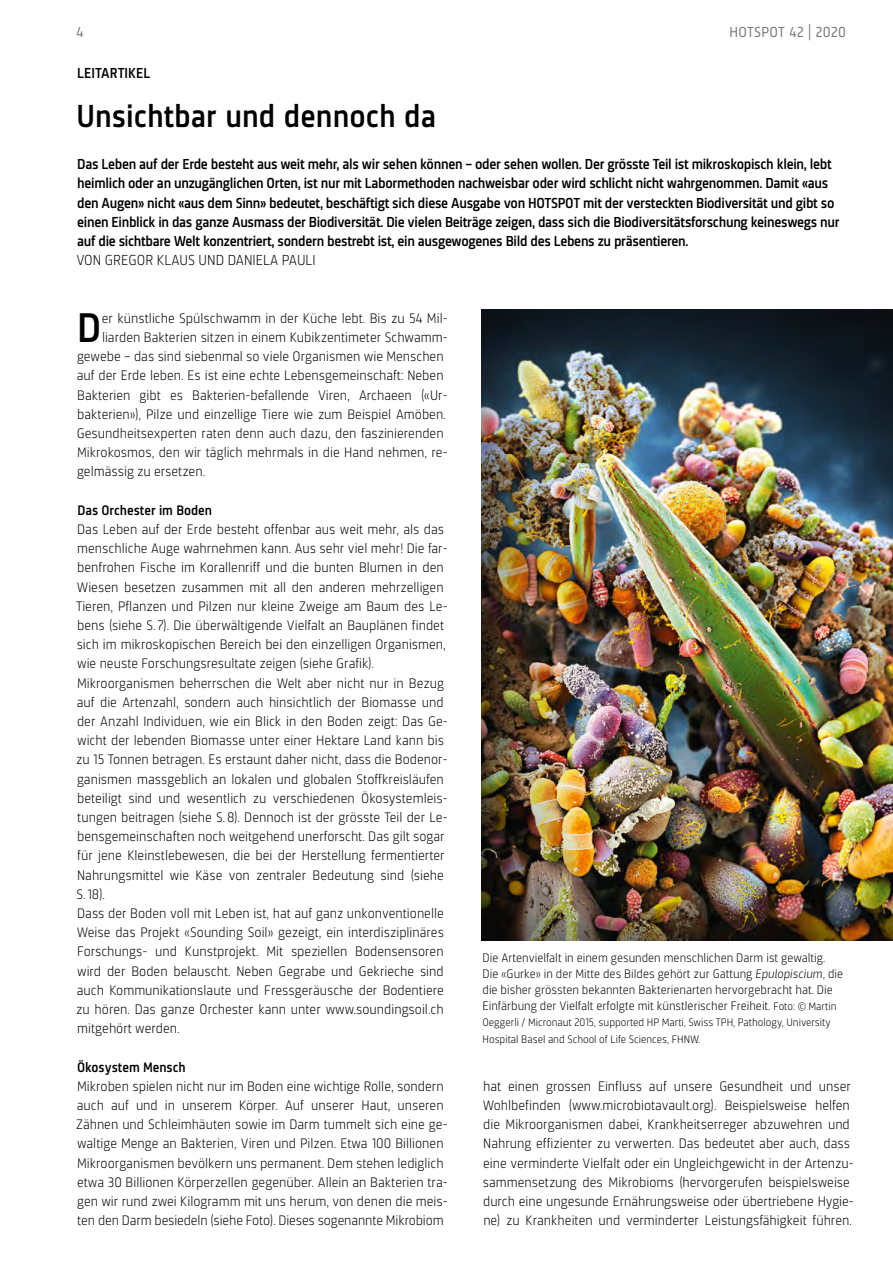
<style>
.page{position:relative;width:893px;height:1263px;background:#fff}
.page>*{position:absolute;margin:0;border:0;box-sizing:border-box;transform-origin:0 0}
.t1{font:500 42.9px "Sinews Sans Pro";color:#000}
.t2{font:500 33px "Sinews Sans Pro";color:#000}
.t3{font:500 15px/19.2px "Sinews Sans Pro";letter-spacing:-.02em;color:#000}
.t4{font:300 15px "Sinews Sans Pro";color:#000}
.t5{font:15px "Sinews Sans Pro";letter-spacing:.02em;color:#797979}
.t6{font:500 15px "Sinews Sans Pro";color:#000}
.t7{font:300 14.25px/19.2px "Sinews Sans Pro";color:#000}
.t8{font:500 14.25px "Sinews Sans Pro";color:#000}
.t9{font:300 12.75px/16.2px "Sinews Sans Pro";color:#000}
.t10{font:300 11.25px/16.2px "Sinews Sans Pro";color:#000}
.s1{font-style:italic}
.s2{font-size:11.25px}
</style>
<div class="page">
<img style="left:481px;top:310px;width:412px;height:630px">
<p class="t5" style="left:77px;top:24px;width:9px">4</p>
<p class="t5" style="left:729px;top:24px;width:118px">HOTSPOT 42 | 2020</p>
<p class="t6" style="left:77px;top:65px;width:74px">LEITARTIKEL</p>
<h2 class="t2" style="left:76px;top:97px;width:361px">Unsichtbar und dennoch da</h2>
<p class="t3" style="left:77px;top:155px;width:764px">Das Leben auf der Erde besteht aus weit mehr, als wir sehen können – oder sehen wollen. Der grösste Teil ist mikroskopisch klein, lebt heimlich oder an unzugänglichen Orten, ist nur mit Labormethoden nachweisbar oder wird schlicht nicht wahrgenommen. Damit «aus den Augen» nicht «aus dem Sinn» bedeutet, beschäftigt sich diese Ausgabe von HOTSPOT mit der versteckten Biodiversität und gibt so einen Einblick in das ganze Ausmass der Biodiversität. Die vielen Beiträge zeigen, dass sich die Biodiversitätsforschung keineswegs nur auf die sichtbare Welt konzentriert, sondern bestrebt ist, ein ausgewogenes Bild des Lebens zu präsentieren.</p>
<p class="t4" style="left:76px;top:252px;width:241px">VON GREGOR KLAUS UND DANIELA PAULI</p>
<h1 class="t1" style="left:77px;top:304px;width:26px">D</h1>
<p class="t7" style="left:102px;top:308px;width:347px">er künstliche Spülschwamm in der Küche lebt. Bis zu 54 Mil-</p>
<p class="t7" style="left:102px;top:328px;width:347px">liarden Bakterien sitzen in einem Kubikzentimeter Schwamm-</p>
<p class="t7" style="left:77px;top:347px;width:368px">gewebe – das sind siebenmal so viele Organismen wie Menschen</p>
<p class="t7" style="left:77px;top:366px;width:368px">auf der Erde leben. Es ist eine echte Lebensgemeinschaft: Neben</p>
<p class="t7" style="left:77px;top:385px;width:372px">Bakterien gibt es Bakterien-befallende Viren, Archaeen («Ur-</p>
<p class="t7" style="left:77px;top:404px;width:370px">bakterien»), Pilze und einzellige Tiere wie zum Beispiel Amöben.</p>
<p class="t7" style="left:77px;top:424px;width:368px">Gesundheitsexperten raten denn auch dazu, den faszinierenden</p>
<p class="t7" style="left:77px;top:443px;width:372px">Mikrokosmos, den wir täglich mehrmals in die Hand nehmen, re-</p>
<p class="t7" style="left:77px;top:462px;width:130px">gelmässig zu ersetzen.</p>
<p class="t8" style="left:77px;top:502px;width:136px">Das Orchester im Boden</p>
<p class="t7" style="left:76px;top:520px;width:373px">Das Leben auf der Erde besteht offenbar aus weit mehr, als das menschliche Auge wahrnehmen kann. Aus sehr viel mehr! Die far&shy;benfrohen Fische im Korallenriff und die bunten Blumen in den Wiesen besetzen zusammen mit all den anderen mehrzelligen Tieren, Pflanzen und Pilzen nur kleine Zweige am Baum des Le&shy;bens (siehe S. 7). Die überwältigende Vielfalt an Bauplänen findet sich im mikroskopischen Bereich bei den einzelligen Organismen, wie neuste Forschungsresultate zeigen (siehe Grafik).<br>Mikroorganismen beherrschen die Welt aber nicht nur in Bezug auf die Artenzahl, sondern auch hinsichtlich der Biomasse und der Anzahl Individuen, wie ein Blick in den Boden zeigt: Das Ge&shy;wicht der lebenden Biomasse unter einer Hektare Land kann bis zu 15 Tonnen betragen. Es erstaunt daher nicht, dass die Bodenor&shy;ganismen massgeblich an lokalen und globalen Stoffkreisläufen beteiligt sind und wesentlich zu verschiedenen Ökosystemleis&shy;tungen beitragen (siehe S.8). Dennoch ist der grösste Teil der Le&shy;bensgemeinschaften noch weitgehend unerforscht. Das gilt sogar für jene Kleinstlebewesen, die bei der Herstellung fermentierter Nahrungsmittel wie Käse von zentraler Bedeutung sind (siehe S.18).<br>Dass der Boden voll mit Leben ist, hat auf ganz unkonventionelle Weise das Projekt «Sounding Soil» gezeigt, ein interdisziplinäres Forschungs- und Kunstprojekt. Mit speziellen Bodensensoren wird der Boden belauscht. Neben Gegrabe und Gekrieche sind auch Kommunikationslaute und Fressgeräusche der Bodentiere zu hören. Das ganze Orchester kann unter www.soundingsoil.ch mitgehört werden.</p>
<p class="t8" style="left:77px;top:1059px;width:110px">Ökosystem Mensch</p>
<p class="t7" style="left:76px;top:1076px;width:373px">Mikroben spielen nicht nur im Boden eine wichtige Rolle, sondern auch auf und in unserem Körper. Auf unserer Haut, unseren Zähnen und Schleimhäuten sowie im Darm tummelt sich eine ge&shy;waltige Menge an Bakterien, Viren und Pilzen. Etwa 100 Billionen Mikroorganismen bevölkern uns permanent. Dem stehen lediglich etwa 30 Billionen Körperzellen gegenüber. Allein an Bakterien tra&shy;gen wir rund zwei Kilogramm mit uns herum, von denen die meis&shy;ten den Darm besiedeln (siehe Foto). Dieses sogenannte Mikrobiom</p>
<p class="t7" style="left:483px;top:1076px;width:372px">hat einen grossen Einfluss auf unsere Gesundheit und unser Wohlbefinden (www.microbiotavault.org). Beispielsweise helfen die Mikroorganismen dabei, Krankheitserreger abzuwehren und Nahrung effizienter zu verwerten. Das bedeutet aber auch, dass eine verminderte Vielfalt oder ein Ungleichgewicht in der Artenzu&shy;sammensetzung des Mikrobioms (hervorgerufen beispielsweise durch eine ungesunde Ernährungsweise oder übertriebene Hygie - ne) zu Krankheiten und verminderter Leistungsfähigkeit führen.</p>
<p class="t9" style="left:483px;top:949px;width:362px">Die Artenvielfalt in einem gesunden menschlichen Darm ist gewaltig.<br>Die «Gurke» in der Mitte des Bildes gehört zur Gattung <span class="s1">Epulopiscium</span>, die die bisher grössten bekannten Bakterienarten hervorgebracht hat. Die Einfärbung der Vielfalt erfolgte mit künstlerischer Freiheit. <span class="s2">Foto: © Martin</span></p>
<p class="t10" style="left:483px;top:1014px;width:350px">Oeggerli / Micronaut 2015, supported HP Marti, Swiss TPH, Pathology, University<br>Hospital Basel and School of Life Sciences, FHNW.</p>
</div>
